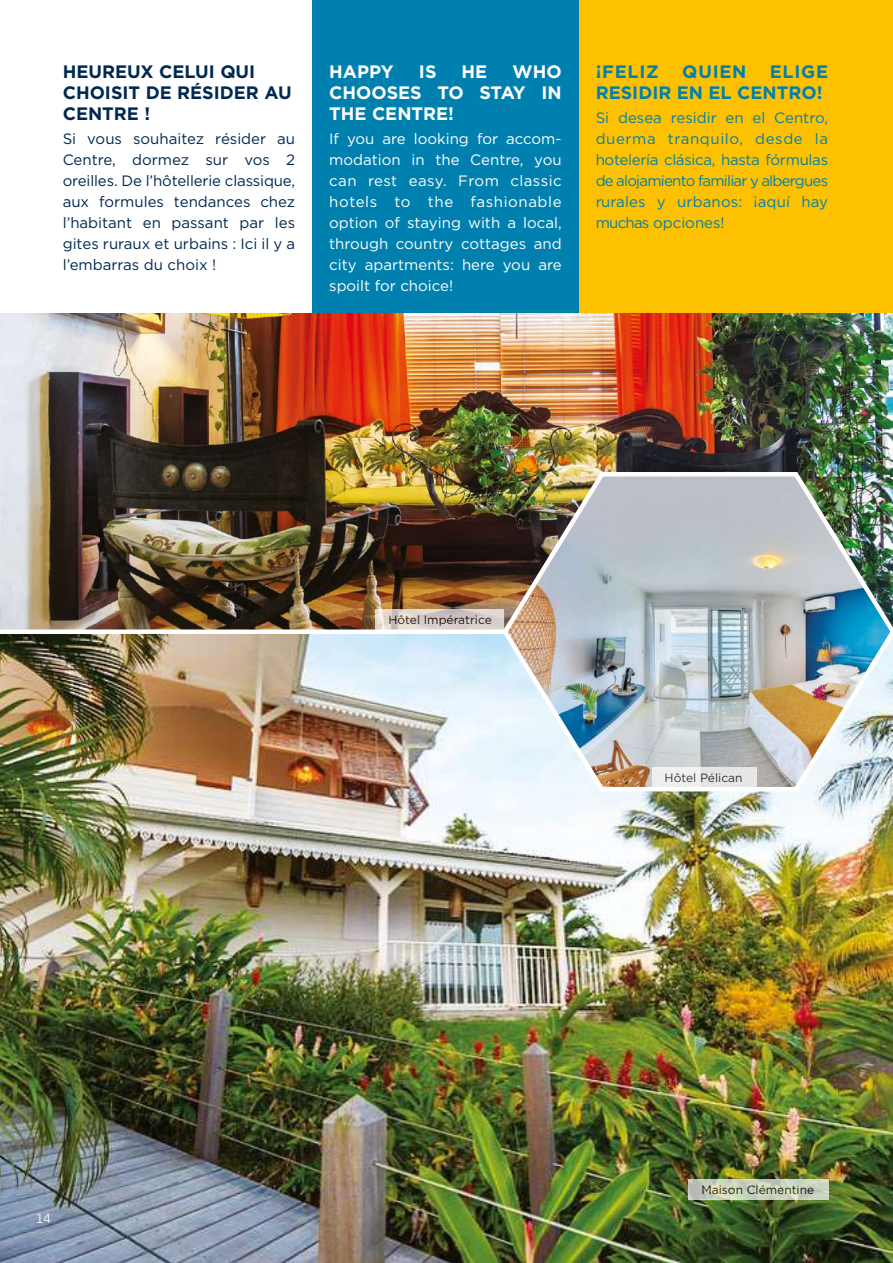
<style>
.page{position:relative;width:893px;height:1263px;background:#fff}
.page>*{position:absolute;margin:0;border:0;box-sizing:border-box;transform-origin:0 0}
.t1{font:700 18px/21px "Gotham";color:#002851}
.t2{font:700 18px/21px "Gotham";color:#fff;text-align:justify}
.t3{font:700 18px/21px "Gotham";color:#0080af}
.t4{font:15px/21px "Gotham";color:#fff;text-align:justify}
.t5{font:15px/21px "Gotham";color:#002851;text-align:justify}
.t6{font:15px/21px "Gotham";color:#0080af;text-align:justify}
.t7{font:300 15px "Calibri";color:#fff}
.t8{font:12px "Gotham";color:#000}
</style>
<div class="page">
<div style="left:579px;top:0;width:314px;height:313px;background:#fdc100"></div>
<div style="left:312px;top:0;width:267px;height:313px;background:#0080af"></div>
<img style="left:0;top:634px;width:893px;height:629px">
<img style="left:0;top:313px;width:893px;height:316px">
<img style="left:500px;top:468px;width:393px;height:326px">
<div style="left:0;top:629px;width:505px;height:5px;background:#fff"></div>
<svg style="left:376px;top:609px;width:128px;height:20px;background:#d9cfc9"></svg>
<div style="left:652px;top:767px;width:105px;height:20px;background:#e8e8e8"></div>
<svg style="left:689px;top:1179px;width:140px;height:20px;background:#cad1bc"></svg>
<p class="t1" style="left:63px;top:61px;width:231px">HEUREUX CELUI QUI<br>CHOISIT DE RÉSIDER AU<br>CENTRE !</p>
<p class="t5" style="left:63px;top:128px;width:234px">Si vous souhaitez résider au Centre, dormez sur vos 2 oreilles. De l’hôtellerie classique, aux formules tendances chez l’habitant en passant par les gites ruraux et urbains : Ici il y a l’embarras du choix !</p>
<p class="t2" style="left:329px;top:61px;width:234px;text-indent:183px">WHO CHOOSES TO STAY IN THE CENTRE!</p>
<p class="t4" style="left:329px;top:128px;width:234px">If you are looking for accom&shy;modation in the Centre, you can rest easy. From classic hotels to the fashionable option of staying with a local, through country cottages and city apartments: here you are spoilt for choice!</p>
<p class="t2" style="left:329px;top:61px;width:66px">HAPPY</p>
<p class="t2" style="left:419px;top:61px;width:19px">IS</p>
<p class="t2" style="left:462px;top:61px;width:27px">HE</p>
<p class="t3" style="left:596px;top:61px;width:234px;text-indent:174px">ELIGE<br>RESIDIR EN EL CENTRO!</p>
<p class="t6" style="left:596px;top:107px;width:234px">Si desea residir en el Centro, duerma tranquilo, desde la hotelería clásica, hasta fórmulas de alojamiento familiar y albergues rurales y urbanos: ¡aquí hay muchas opciones!</p>
<p class="t3" style="left:596px;top:61px;width:65px">¡FELIZ</p>
<p class="t3" style="left:682px;top:61px;width:66px">QUIEN</p>
<p class="t8" style="left:388px;top:612px;width:105px">Hôtel Impératrice</p>
<p class="t8" style="left:665px;top:770px;width:79px">Hôtel Pélican</p>
<p class="t7" style="left:36px;top:1209px;width:17px">14</p>
<p class="t8" style="left:701px;top:1182px;width:114px">Maison Clémentine</p>
</div>
